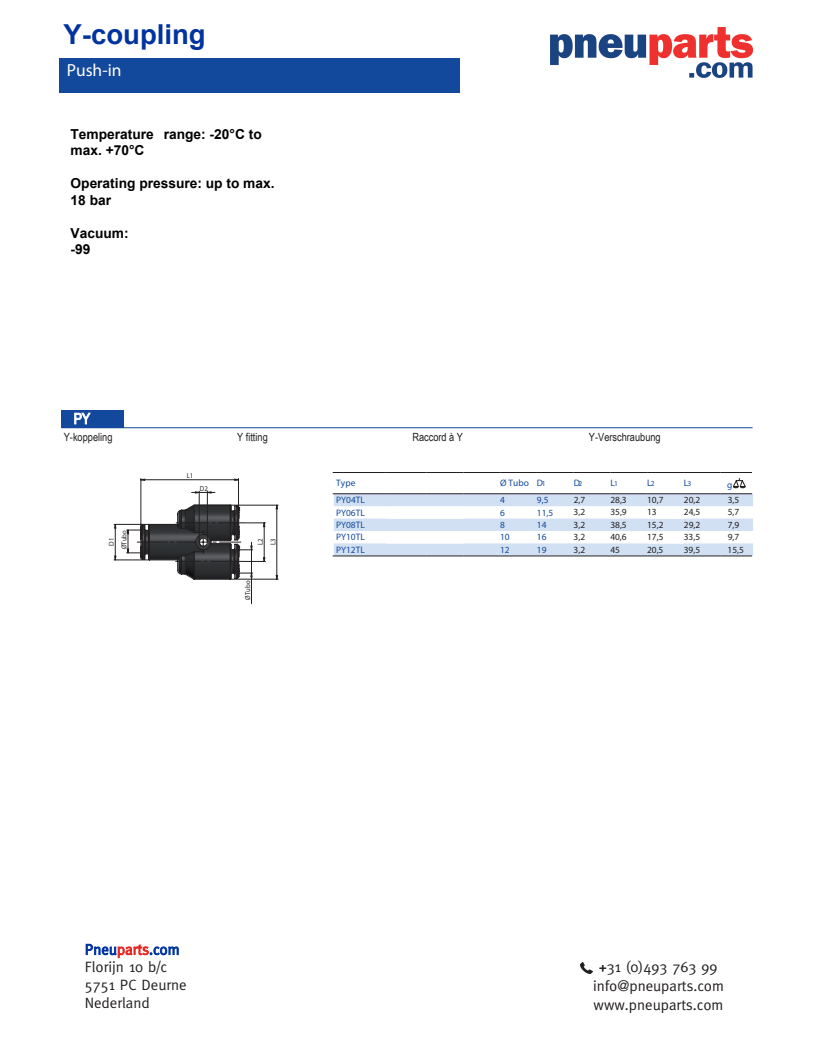
<style>
.page{position:relative;width:815px;height:1063px;background:#fff}
.page>*{position:absolute;margin:0;border:0;box-sizing:border-box;transform-origin:0 0}
.t1{font:700 27.5px "Arial";color:#0033a0}
.t2{font:17.5px "Myriad Pro";color:#fff}
.t3{font:15px/18.9px "Meta";color:#221e1f;text-align:center}
.t4{font:15px/17.8px "Meta";color:#231f20}
.t5{font:15px "Arial Narrow";color:#fff}
.t6{font:700 13.75px/16.5px "Arial";color:#000}
.t7{font:11.25px "Arial Narrow";color:#231f20}
.t8{font:9.38px "Myriad Pro";color:#231f20}
.t9{font:9.38px "Myriad Pro";color:#13499c}
.t10{font:7.12px "Myriad Pro";color:#231f20;scale:.92 1}
.t11{font:7.12px/12.6px "Myriad Pro";color:#231f20;scale:.94 1}
.t12{font:7.12px "Myriad Pro";color:#231f20;scale:.95 1}
.s1{font-style:inherit}
.s2{font-size:7.5px}
.s3{color:#0033a0}
.s4{color:#e52823}
</style>
<div class="page">
<div style="left:60px;top:58px;width:400px;height:35px;background:#13499c"></div>
<img style="left:551px;top:28px;width:201px;height:49px">
<svg style="left:581px;top:962px;width:11px;height:12px"></svg>
<hr style="left:251px;top:573px;width:1px;height:31px;background:#231f20">
<svg style="left:114px;top:478px;width:164px;height:102px"></svg>
<hr style="left:62px;top:428px;width:691px;height:1px;background:#13499c">
<div style="left:61px;top:410px;width:62px;height:18px;background:#13499c"></div>
<svg style="left:74px;top:413px;width:17px;height:11px"></svg>
<svg style="left:334px;top:494px;width:419px;height:62px"></svg>
<hr style="left:333px;top:472px;width:53px;height:1px;background:#231f20">
<hr style="left:386px;top:472px;width:41px;height:1px;background:#231f20">
<hr style="left:427px;top:472px;width:36px;height:1px;background:#231f20">
<hr style="left:463px;top:472px;width:37px;height:1px;background:#231f20">
<hr style="left:500px;top:472px;width:37px;height:1px;background:#231f20">
<hr style="left:537px;top:472px;width:37px;height:1px;background:#231f20">
<hr style="left:574px;top:472px;width:36px;height:1px;background:#231f20">
<hr style="left:610px;top:472px;width:37px;height:1px;background:#231f20">
<hr style="left:647px;top:472px;width:37px;height:1px;background:#231f20">
<hr style="left:684px;top:472px;width:37px;height:1px;background:#231f20">
<hr style="left:721px;top:472px;width:31px;height:1px;background:#231f20">
<hr style="left:333px;top:494px;width:53px;height:1px;background:#231f20">
<hr style="left:386px;top:494px;width:41px;height:1px;background:#231f20">
<hr style="left:427px;top:494px;width:36px;height:1px;background:#231f20">
<hr style="left:463px;top:494px;width:37px;height:1px;background:#231f20">
<hr style="left:500px;top:494px;width:37px;height:1px;background:#231f20">
<hr style="left:537px;top:494px;width:37px;height:1px;background:#231f20">
<hr style="left:574px;top:494px;width:36px;height:1px;background:#231f20">
<hr style="left:610px;top:494px;width:37px;height:1px;background:#231f20">
<hr style="left:647px;top:494px;width:37px;height:1px;background:#231f20">
<hr style="left:684px;top:494px;width:37px;height:1px;background:#231f20">
<hr style="left:721px;top:494px;width:31px;height:1px;background:#231f20">
<hr style="left:333px;top:556px;width:53px;height:1px;background:#231f20">
<hr style="left:386px;top:556px;width:41px;height:1px;background:#231f20">
<hr style="left:427px;top:556px;width:36px;height:1px;background:#231f20">
<hr style="left:463px;top:556px;width:37px;height:1px;background:#231f20">
<hr style="left:500px;top:556px;width:37px;height:1px;background:#231f20">
<hr style="left:537px;top:556px;width:37px;height:1px;background:#231f20">
<hr style="left:574px;top:556px;width:36px;height:1px;background:#231f20">
<hr style="left:610px;top:556px;width:37px;height:1px;background:#231f20">
<hr style="left:647px;top:556px;width:37px;height:1px;background:#231f20">
<hr style="left:684px;top:556px;width:37px;height:1px;background:#231f20">
<hr style="left:721px;top:556px;width:31px;height:1px;background:#231f20">
<svg style="left:733px;top:478px;width:13px;height:10px"></svg>
<h1 class="t1" style="left:64px;top:15px;width:144px">Y-coupling</h1>
<h2 class="t2" style="left:67px;top:59px;width:56px">Push-in</h2>
<h3 class="t6" style="left:71px;top:126px;width:193px">Temperature range: -20°C to max. +70°C</h3>
<h3 class="t6" style="left:71px;top:175px;width:206px">Operating pressure: up to max.<br><span class="s1">18</span> bar</h3>
<h3 class="t6" style="left:71px;top:225px;width:60px">Vacuum: -99</h3>
<h3 class="t5" style="left:74px;top:408px;width:18px">PY</h3>
<p class="t7" style="left:64px;top:429px;width:50px">Y-koppeling</p>
<p class="t10" style="left:120px;top:549px;width:22px;rotate:-90deg">ØTubo</p>
<p class="t12" style="left:107px;top:546px;width:10px;rotate:-90deg">D1</p>
<p class="t11" style="left:187px;top:469px;width:9px">L1</p>
<p class="t12" style="left:200px;top:484px;width:10px">D2</p>
<p class="t7" style="left:237px;top:429px;width:32px">Y fitting</p>
<p class="t7" style="left:412px;top:429px;width:52px">Raccord à Y</p>
<p class="t7" style="left:589px;top:429px;width:73px">Y-Verschraubung</p>
<p class="t9" style="left:336px;top:477px;width:21px">Type</p>
<p class="t9" style="left:500px;top:477px;width:47px">Ø Tubo D<span class="s2">1</span></p>
<p class="t9" style="left:574px;top:477px;width:10px">D<span class="s2">2</span></p>
<p class="t9" style="left:610px;top:477px;width:9px">L<span class="s2">1</span></p>
<p class="t9" style="left:647px;top:477px;width:9px">L<span class="s2">2</span></p>
<p class="t9" style="left:684px;top:477px;width:9px">L<span class="s2">3</span></p>
<p class="t9" style="left:727px;top:479px;width:7px">g</p>
<p class="t11" style="left:254px;top:545px;width:9px;rotate:-90deg">L2<br>L3</p>
<p class="t10" style="left:243px;top:600px;width:22px;rotate:-90deg">ØTubo</p>
<p class="t9" style="left:336px;top:494px;width:30px">PY04TL</p>
<p class="t9" style="left:500px;top:494px;width:6px">4</p>
<p class="t9" style="left:537px;top:494px;width:13px">9,5</p>
<p class="t8" style="left:574px;top:494px;width:13px">2,7</p>
<p class="t8" style="left:610px;top:494px;width:18px">28,3</p>
<p class="t8" style="left:647px;top:494px;width:18px">10,7</p>
<p class="t8" style="left:684px;top:494px;width:18px">20,2</p>
<p class="t8" style="left:728px;top:494px;width:13px">3,5</p>
<p class="t9" style="left:336px;top:507px;width:30px">PY06TL</p>
<p class="t9" style="left:500px;top:507px;width:6px">6</p>
<p class="t9" style="left:537px;top:507px;width:18px">11,5</p>
<p class="t8" style="left:574px;top:507px;width:13px">3,2</p>
<p class="t8" style="left:610px;top:507px;width:18px">35,9</p>
<p class="t8" style="left:647px;top:507px;width:11px">13</p>
<p class="t8" style="left:684px;top:507px;width:18px">24,5</p>
<p class="t8" style="left:728px;top:507px;width:13px">5,7</p>
<p class="t9" style="left:336px;top:519px;width:30px">PY08TL</p>
<p class="t9" style="left:500px;top:519px;width:6px">8</p>
<p class="t9" style="left:537px;top:519px;width:11px">14</p>
<p class="t8" style="left:574px;top:519px;width:13px">3,2</p>
<p class="t8" style="left:610px;top:519px;width:18px">38,5</p>
<p class="t8" style="left:647px;top:519px;width:18px">15,2</p>
<p class="t8" style="left:684px;top:519px;width:18px">29,2</p>
<p class="t8" style="left:728px;top:519px;width:13px">7,9</p>
<p class="t9" style="left:336px;top:531px;width:30px">PY10TL</p>
<p class="t9" style="left:500px;top:531px;width:11px">10</p>
<p class="t9" style="left:537px;top:531px;width:11px">16</p>
<p class="t8" style="left:574px;top:531px;width:13px">3,2</p>
<p class="t8" style="left:610px;top:531px;width:18px">40,6</p>
<p class="t8" style="left:647px;top:531px;width:18px">17,5</p>
<p class="t8" style="left:684px;top:531px;width:18px">33,5</p>
<p class="t8" style="left:728px;top:531px;width:13px">9,7</p>
<p class="t9" style="left:336px;top:544px;width:30px">PY12TL</p>
<p class="t9" style="left:500px;top:544px;width:11px">12</p>
<p class="t9" style="left:537px;top:544px;width:11px">19</p>
<p class="t8" style="left:574px;top:544px;width:13px">3,2</p>
<p class="t8" style="left:610px;top:544px;width:11px">45</p>
<p class="t8" style="left:647px;top:544px;width:18px">20,5</p>
<p class="t8" style="left:684px;top:544px;width:18px">39,5</p>
<p class="t8" style="left:728px;top:544px;width:18px">15,5</p>
<h3 class="t4" style="left:85px;top:940px;width:104px"><span class="s3">Pneu</span><span class="s4">parts</span><span class="s3">.com<br></span>Florijn 10 b/c<br>5751 PC Deurne<br>Nederland</h3>
<h3 class="t3" style="left:593px;top:957px;width:132px">+31 (0)493 763 99 info@pneuparts.com www.pneuparts.com</h3>
</div>
